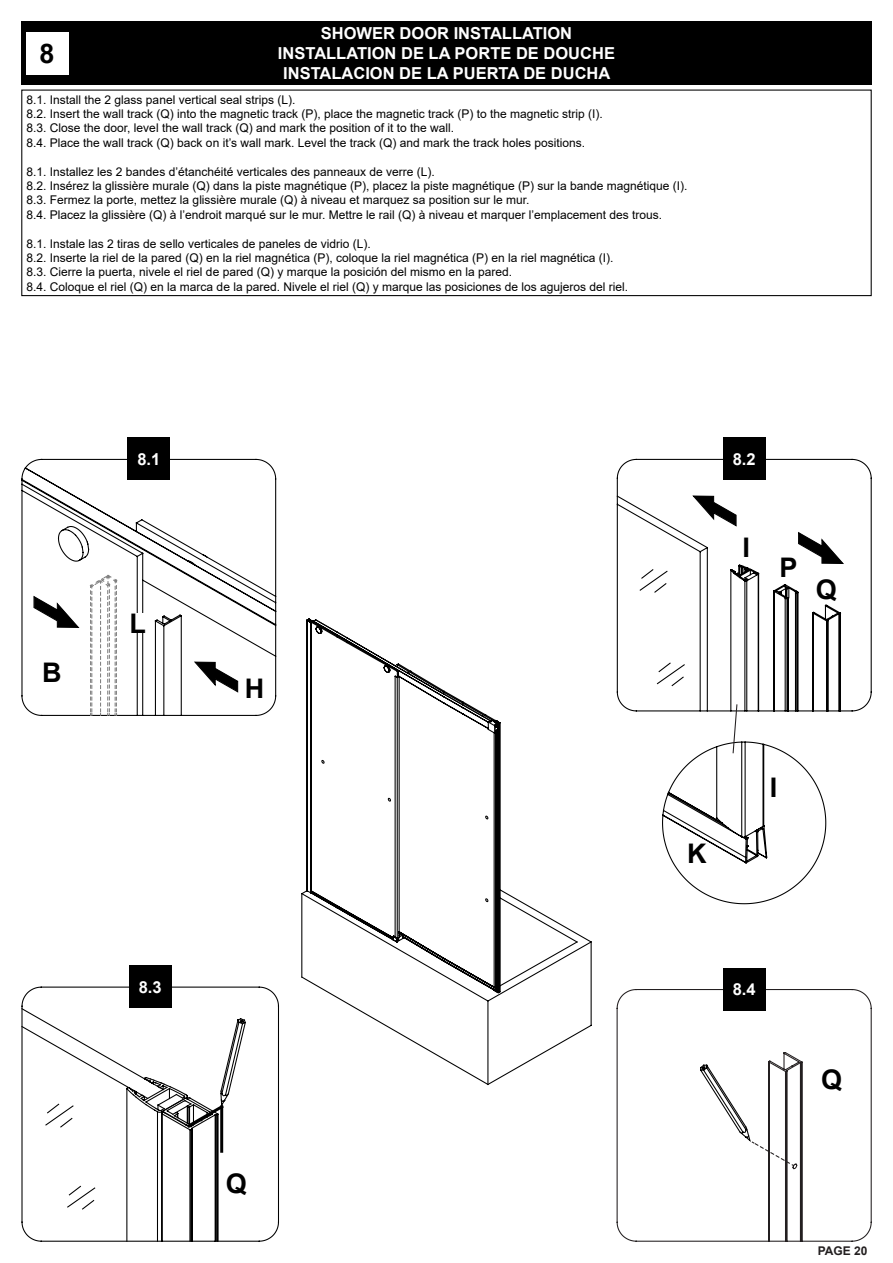
<style>
.page{position:relative;width:893px;height:1263px;background:#fff}
.page>*{position:absolute;margin:0;border:0;box-sizing:border-box;transform-origin:0 0}
.t1{font:700 27px "Arial";color:#000}
.t2{font:700 16.5px "Arial";color:#fff}
.t3{font:12px "Arial";color:#000}
.t4{font:700 12px "Arial";color:#231f20}
</style>
<div class="page">
<div style="left:21px;top:21px;width:851px;height:64px;background:#000"></div>
<div style="left:21px;top:90px;width:851px;height:206px;border:1px solid #000"></div>
<div style="left:26px;top:32px;width:42px;height:42px;background:#fff"></div>
<svg style="left:21px;top:458px;width:256px;height:258px"></svg>
<svg style="left:33px;top:525px;width:206px;height:190px"></svg>
<div style="left:130px;top:613px;width:16px;height:20px;background:#fff"></div>
<svg style="left:616px;top:458px;width:256px;height:254px"></svg>
<svg style="left:21px;top:986px;width:258px;height:256px"></svg>
<svg style="left:21px;top:1007px;width:198px;height:235px"></svg>
<div style="left:128px;top:438px;width:42px;height:42px;background:#000"></div>
<div style="left:723px;top:438px;width:42px;height:42px;background:#000"></div>
<div style="left:129px;top:965px;width:42px;height:43px;background:#000"></div>
<svg style="left:616px;top:495px;width:229px;height:120px"></svg>
<svg style="left:46px;top:1017px;width:201px;height:225px"></svg>
<svg style="left:616px;top:988px;width:256px;height:254px"></svg>
<div style="left:723px;top:968px;width:42px;height:42px;background:#000"></div>
<svg style="left:699px;top:1051px;width:104px;height:191px"></svg>
<svg style="left:306px;top:618px;width:272px;height:467px"></svg>
<svg style="left:310px;top:618px;width:189px;height:325px"></svg>
<svg style="left:661px;top:703px;width:166px;height:202px"></svg>
<p class="t2" style="left:321px;top:22px;width:253px">SHOWER DOOR INSTALLATION</p>
<p class="t2" style="left:278px;top:42px;width:339px">INSTALLATION DE LA PORTE DE DOUCHE</p>
<p class="t2" style="left:283px;top:62px;width:329px">INSTALACION DE LA PUERTA DE DUCHA</p>
<p class="t3" style="left:27px;top:91px;width:270px">8.1. Install the 2 glass panel vertical seal strips (L).</p>
<p class="t3" style="left:27px;top:106px;width:578px">8.2. Insert the wall track (Q) into the magnetic track (P), place the magnetic track (P) to the magnetic strip (I).</p>
<p class="t3" style="left:27px;top:120px;width:429px">8.3. Close the door, level the wall track (Q) and mark the position of it to the wall.</p>
<p class="t3" style="left:27px;top:134px;width:560px">8.4. Place the wall track (Q) back on it’s wall mark. Level the track (Q) and mark the track holes positions.</p>
<p class="t3" style="left:27px;top:163px;width:410px">8.1. Installez les 2 bandes d’étanchéité verticales des panneaux de verre (L).</p>
<p class="t3" style="left:27px;top:178px;width:662px">8.2. Insérez la glissière murale (Q) dans la piste magnétique (P), placez la piste magnétique (P) sur la bande magnétique (I).</p>
<p class="t3" style="left:27px;top:192px;width:504px">8.3. Fermez la porte, mettez la glissière murale (Q) à niveau et marquez sa position sur le mur.</p>
<p class="t3" style="left:27px;top:206px;width:637px">8.4. Placez la glissière (Q) à l’endroit marqué sur le mur. Mettre le rail (Q) à niveau et marquer l’emplacement des trous.</p>
<p class="t3" style="left:27px;top:235px;width:346px">8.1. Instale las 2 tiras de sello verticales de paneles de vidrio (L).</p>
<p class="t3" style="left:27px;top:250px;width:588px">8.2. Inserte la riel de la pared (Q) en la riel magnética (P), coloque la riel magnética (P) en la riel magnética (I).</p>
<p class="t3" style="left:27px;top:264px;width:487px">8.3. Cierre la puerta, nivele el riel de pared (Q) y marque la posición del mismo en la pared.</p>
<p class="t3" style="left:27px;top:278px;width:603px">8.4. Coloque el riel (Q) en la marca de la pared. Nivele el riel (Q) y marque las posiciones de los agujeros del riel.</p>
<p class="t1" style="left:40px;top:34px;width:17px">8</p>
<p class="t1" style="left:42px;top:653px;width:21px">B</p>
<p class="t2" style="left:137px;top:447px;width:24px">8.1</p>
<p class="t2" style="left:733px;top:447px;width:24px">8.2</p>
<p class="t1" style="left:130px;top:605px;width:18px">L</p>
<p class="t1" style="left:245px;top:669px;width:21px">H</p>
<p class="t1" style="left:743px;top:529px;width:9px">I</p>
<p class="t1" style="left:779px;top:548px;width:20px">P</p>
<p class="t1" style="left:816px;top:570px;width:23px">Q</p>
<p class="t1" style="left:687px;top:834px;width:21px">K</p>
<p class="t1" style="left:770px;top:769px;width:9px">I</p>
<p class="t2" style="left:139px;top:975px;width:24px">8.3</p>
<p class="t2" style="left:733px;top:977px;width:24px">8.4</p>
<p class="t1" style="left:226px;top:1165px;width:23px">Q</p>
<p class="t1" style="left:821px;top:1060px;width:23px">Q</p>
<p class="t4" style="left:818px;top:1242px;width:51px">PAGE 20</p>
</div>
